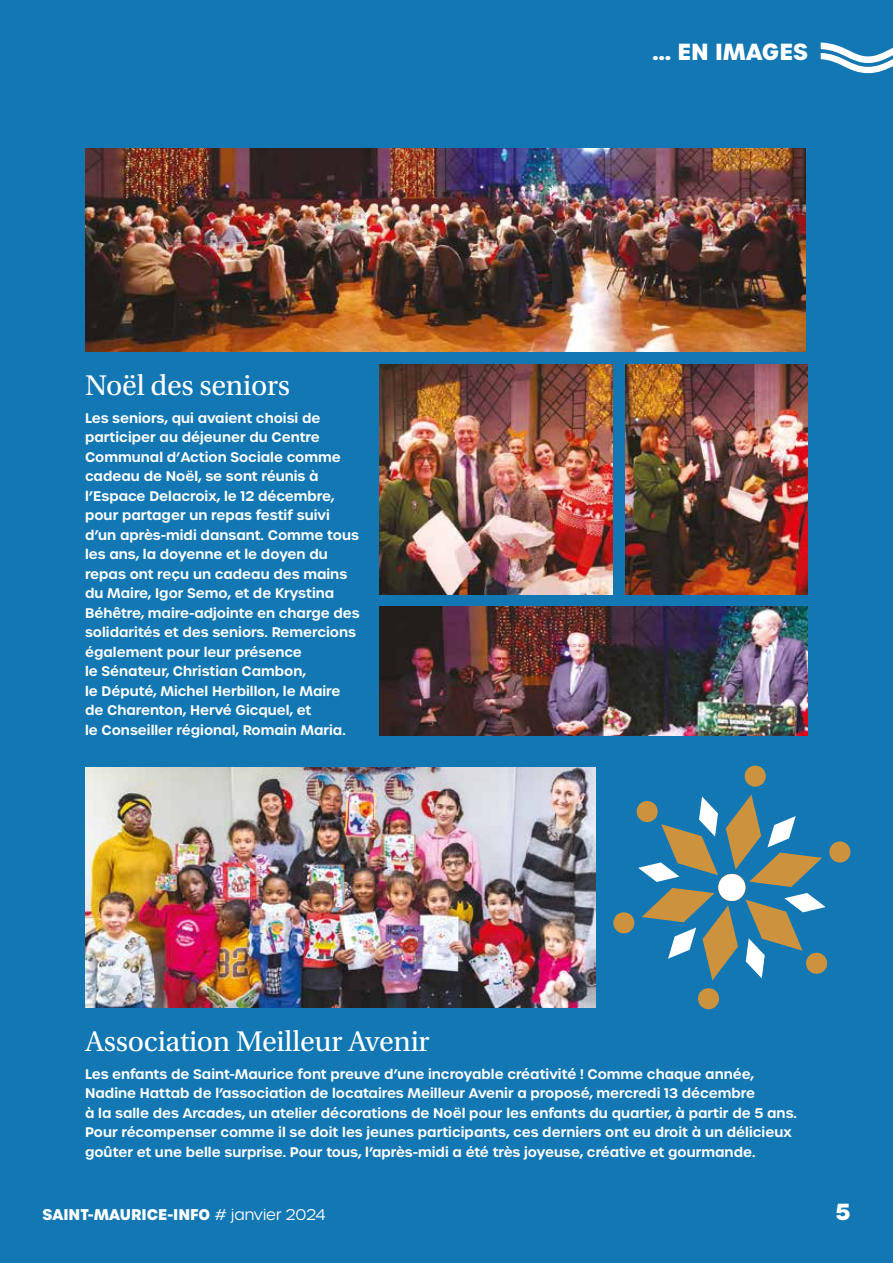
<style>
.page{position:relative;width:893px;height:1263px;background:#1277b2}
.page>*{position:absolute;margin:0;border:0;box-sizing:border-box;transform-origin:0 0}
.t1{font:30px "Utopia Std";letter-spacing:-.01em;color:#fff}
.t2{font:700 22.5px "Urbane";color:#fff}
.t3{font:700 15px "Urbane";color:#fff}
.t4{font:600 13.5px/19.5px "Urbane";color:#fff}
.s1{font-weight:300}
</style>
<div class="page">
<svg style="left:821px;top:43px;width:72px;height:30px"></svg>
<svg style="left:744px;top:765px;width:22px;height:22px"></svg>
<svg style="left:698px;top:988px;width:21px;height:22px"></svg>
<svg style="left:613px;top:794px;width:238px;height:186px"></svg>
<img style="left:85px;top:767px;width:511px;height:240px">
<img style="left:625px;top:365px;width:183px;height:229px">
<img style="left:379px;top:607px;width:429px;height:128px">
<img style="left:86px;top:149px;width:719px;height:203px">
<img style="left:379px;top:365px;width:233px;height:229px">
<h1 class="t1" style="left:85px;top:369px;width:207px">Noël des seniors</h1>
<p class="t4" style="left:85px;top:408px;width:276px">Les seniors, qui avaient choisi de participer au déjeuner du Centre Communal d’Action Sociale comme cadeau de Noël, se sont réunis à l’Espace Delacroix, le 12 décembre, pour partager un repas festif suivi d’un après-midi dansant. Comme tous les ans, la doyenne et le doyen du repas ont reçu un cadeau des mains du Maire, Igor Semo, et de Krystina Béhêtre, maire-adjointe en charge des solidarités et des seniors. Remercions également pour leur présence<br>le Sénateur, Christian Cambon,<br>le Député, Michel Herbillon, le Maire de Charenton, Hervé Gicquel, et<br>le Conseiller régional, Romain Maria.</p>
<h2 class="t2" style="left:652px;top:36px;width:157px">… EN IMAGES</h2>
<h1 class="t1" style="left:85px;top:1025px;width:346px">Association Meilleur Avenir</h1>
<p class="t4" style="left:85px;top:1064px;width:713px">Les enfants de Saint-Maurice font preuve d’une incroyable créativité ! Comme chaque année, Nadine Hattab de l’association de locataires Meilleur Avenir a proposé, mercredi 13 décembre<br>à la salle des Arcades, un atelier décorations de Noël pour les enfants du quartier, à partir de 5 ans.<br>Pour récompenser comme il se doit les jeunes participants, ces derniers ont eu droit à un délicieux goûter et une belle surprise. Pour tous, l’après-midi a été très joyeuse, créative et gourmande.</p>
<p class="t3" style="left:43px;top:1204px;width:284px">SAINT-MAURICE-INFO <span class="s1"># janvier 2024</span></p>
<h2 class="t2" style="left:835px;top:1197px;width:16px">5</h2>
</div>
